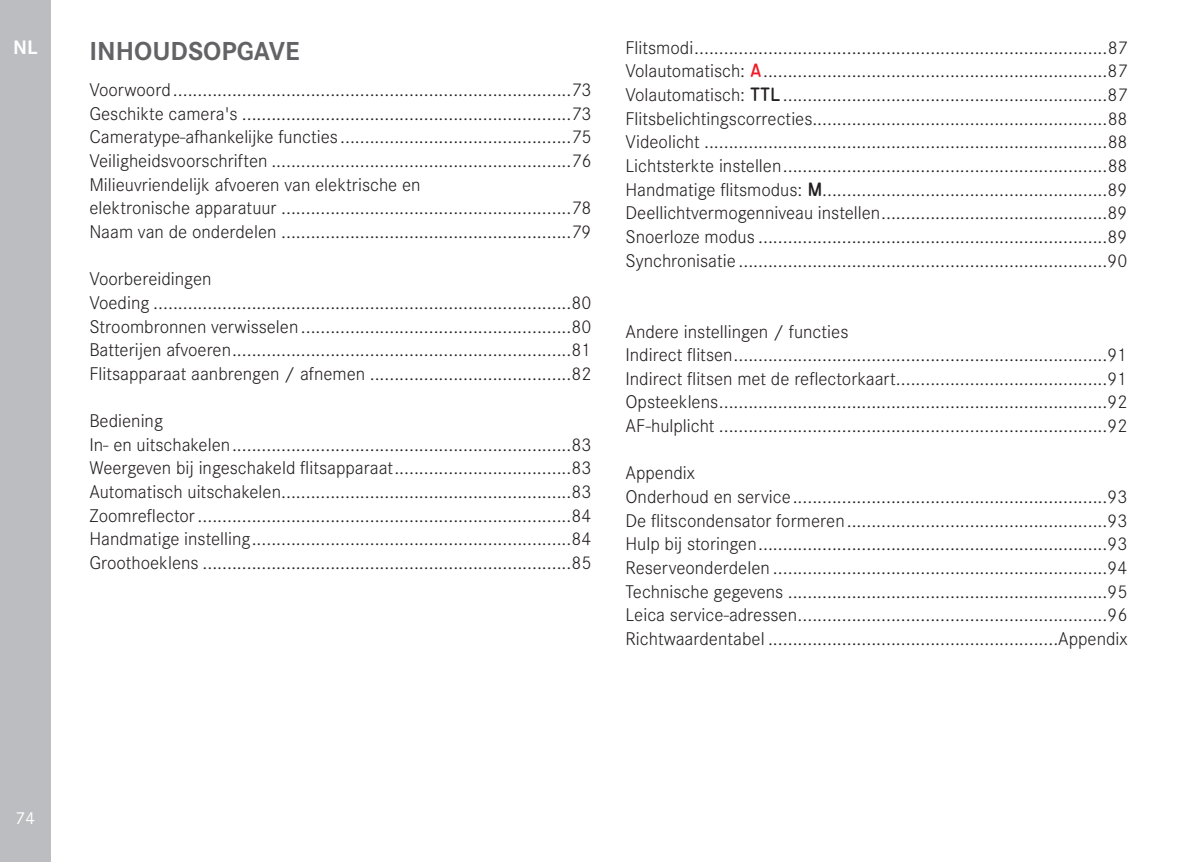
<style>
.page{position:relative;width:1200px;height:862px;background:#fff}
.page>*{position:absolute;margin:0;border:0;box-sizing:border-box;transform-origin:0 0}
.t1{font:700 27px "Corporate S";color:#636366}
.t2{font:700 20.25px "Corporate S";color:#fff}
.t3{font:300 19.12px/23.6px "Corporate S";color:#231f20}
.t4{font:18px "Corporate S";color:#fff}
.s1{font-family:"LG1050";font-weight:400;font-size:16.88px;color:#ee1c28}
.s2{font-family:"LG1050";font-weight:400;font-size:16.88px}
</style>
<div class="page">
<div style="left:0;top:0;width:51px;height:861px;background:#bcbdc0"></div>
<p class="t2" style="left:13px;top:32px;width:26px">NL</p>
<h1 class="t1" style="left:89px;top:29px;width:212px">INHOUDSOPGAVE</h1>
<p class="t3" style="left:89px;top:77px;width:503px">Voorwoord.................................................................................73<br>Geschikte camera's ...................................................................73<br>Cameratype-afhankelijke functies ...............................................75<br>Veiligheidsvoorschriften .............................................................76<br>Milieuvriendelijk afvoeren van elektrische en<br>elektronische apparatuur ...........................................................78<br>Naam van de onderdelen ...........................................................79</p>
<p class="t3" style="left:89px;top:266px;width:503px">Voorbereidingen<br>Voeding .....................................................................................80<br>Stroombronnen verwisselen .......................................................80<br>Batterijen afvoeren.....................................................................81<br>Flitsapparaat aanbrengen / afnemen .........................................82</p>
<p class="t3" style="left:89px;top:407px;width:503px">Bediening<br>In- en uitschakelen.....................................................................83<br>Weergeven bij ingeschakeld flitsapparaat....................................83<br>Automatisch uitschakelen...........................................................83<br>Zoomreflector............................................................................84<br>Handmatige instelling.................................................................84<br>Groothoeklens ...........................................................................85</p>
<p class="t3" style="left:625px;top:34px;width:503px;text-align:justify">Flitsmodi....................................................................................87<br>Volautomatisch: <span class="s1">A</span> ......................................................................87<br>Volautomatisch: <span class="s2">TTL</span> ..................................................................87<br>Flitsbelichtingscorrecties............................................................88<br>Videolicht ..................................................................................88<br>Lichtsterkte instellen..................................................................88<br>Handmatige flitsmodus: <span class="s2">M</span>..........................................................89<br>Deellichtvermogenniveau instellen..............................................89<br>Snoerloze modus .......................................................................89<br>Synchronisatie ...........................................................................90</p>
<p class="t3" style="left:625px;top:318px;width:503px">Andere instellingen / functies<br>Indirect flitsen............................................................................91<br>Indirect flitsen met de reflectorkaart...........................................91<br>Opsteeklens...............................................................................92<br>AF-hulplicht ...............................................................................92</p>
<p class="t3" style="left:625px;top:460px;width:503px">Appendix<br>Onderhoud en service................................................................93<br>De flitscondensator formeren.....................................................93<br>Hulp bij storingen.......................................................................93<br>Reserveonderdelen ....................................................................94<br>Technische gegevens .................................................................95<br>Leica service-adressen...............................................................96<br>Richtwaardentabel ...........................................................Appendix</p>
<p class="t4" style="left:16px;top:804px;width:21px">74</p>
</div>
